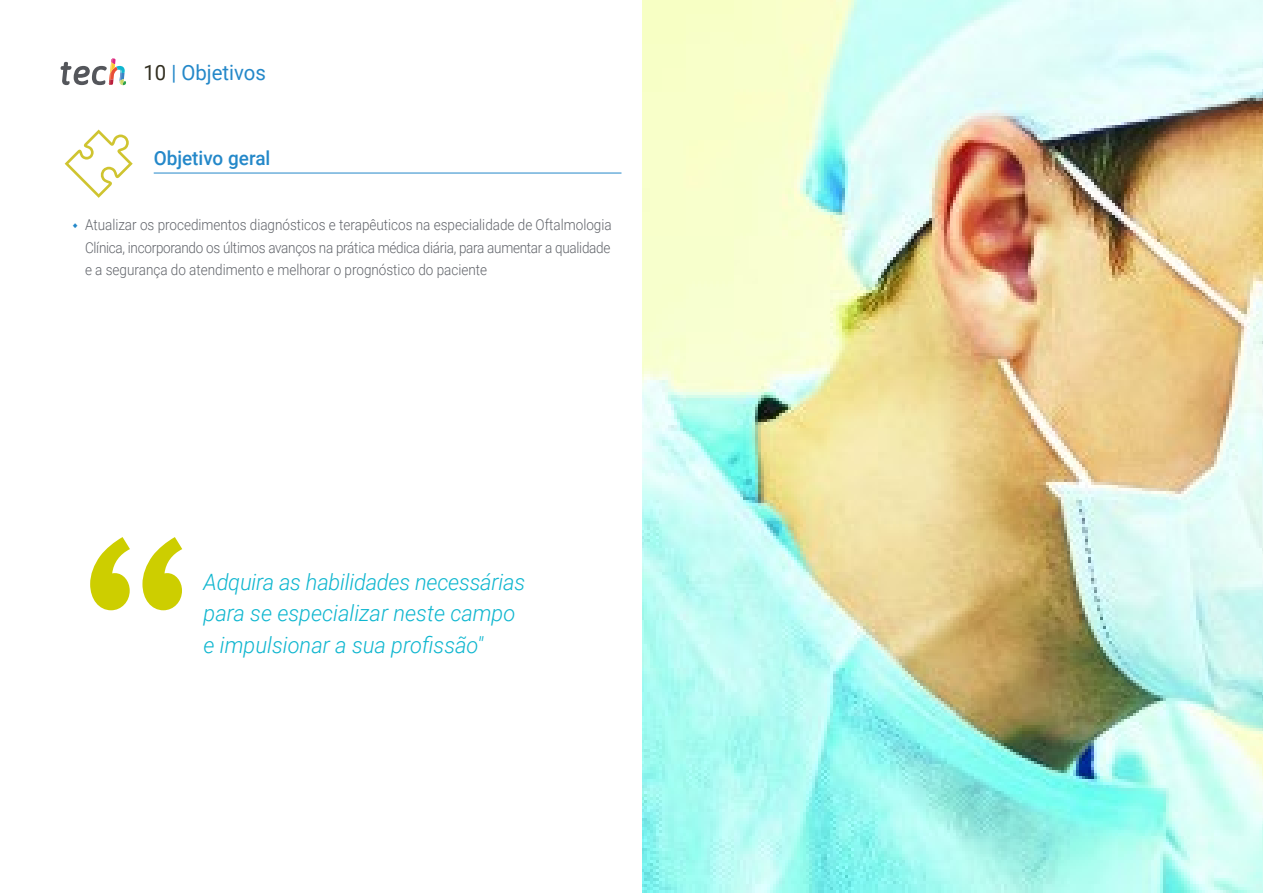
<style>
.page{position:relative;width:1263px;height:893px;background:#fff}
.page>*{position:absolute;margin:0;border:0;box-sizing:border-box;transform-origin:0 0}
.t1{font:italic 300 22.5px/31.5px "Roboto";color:#0fb6cf}
.t2{font:21px "Roboto";color:#2488c9}
.t3{font:500 19.5px "Roboto";color:#2488c9}
.t4{font:300 15px/22.5px "Roboto";color:#61646a;text-align:justify;scale:.9 1}
.s1{color:#312e20}
</style>
<div class="page">
<hr style="left:154px;top:173px;width:467px;height:1px;background:#2488c9">
<svg style="left:65px;top:130px;width:68px;height:68px"></svg>
<img style="left:642px;top:0;width:621px;height:893px">
<svg style="left:61px;top:58px;width:65px;height:28px"></svg>
<svg style="left:90px;top:537px;width:92px;height:73px"></svg>
<h2 class="t2" style="left:144px;top:57px;width:124px"><span class="s1">10</span> | Objetivos</h2>
<h3 class="t3" style="left:154px;top:144px;width:118px">Objetivo geral</h3>
<p class="t4" style="left:85px;top:213px;width:587px">Atualizar os procedimentos diagnósticos e terapêuticos na especialidade de Oftalmologia Clínica, incorporando os últimos avanços na prática médica diária, para aumentar a qualidade e a segurança do atendimento e melhorar o prognóstico do paciente</p>
<h1 class="t1" style="left:204px;top:565px;width:323px">Adquira as habilidades necessárias para se especializar neste campo e impulsionar a sua profissão"</h1>
</div>
